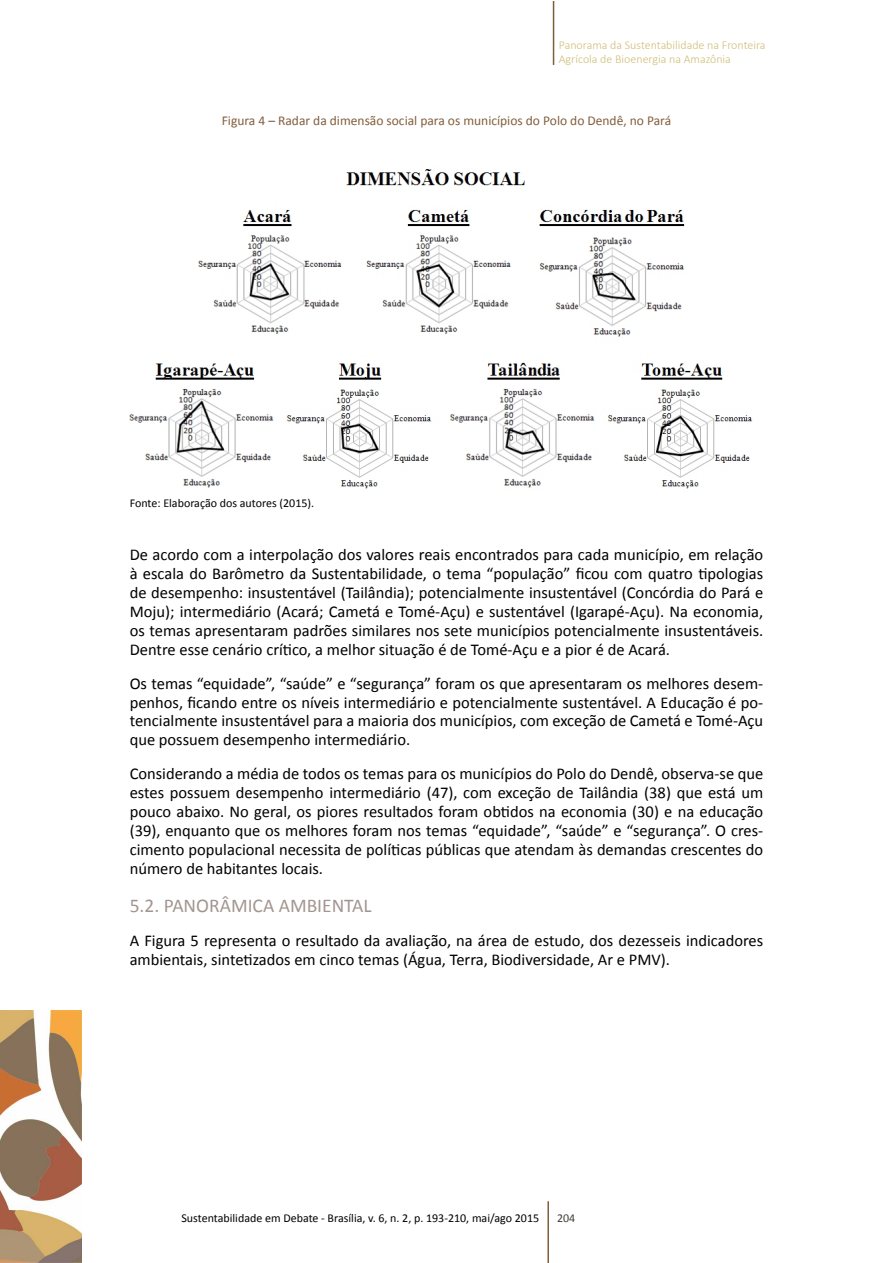
<style>
.page{position:relative;width:893px;height:1263px;background:#fff}
.page>*{position:absolute;margin:0;border:0;box-sizing:border-box;transform-origin:0 0}
.t1{font:19.5px "Calibri";color:#a39690}
.t2{font:16.5px/18.9px "Calibri";color:#000;text-align:justify}
.t3{font:13.5px "Calibri";color:#825d3c}
.t4{font:12px "Calibri";color:#000}
.t5{font:300 12px/14.4px "Calibri";color:#cfbe76}
.t6{font:12px "Calibri";color:#423f35}
</style>
<div class="page">
<hr style="left:553px;top:1px;width:1px;height:64px;background:#825d3c">
<img style="left:0;top:1010px;width:82px;height:253px">
<hr style="left:547px;top:1201px;width:2px;height:62px;background:#825d3c">
<img style="left:130px;top:169px;width:623px;height:320px">
<p class="t5" style="left:559px;top:38px;width:208px">Panorama da Sustentabilidade na Fronteira<br>Agrícola de Bioenergia na Amazônia</p>
<p class="t3" style="left:222px;top:112px;width:451px">Figura 4 – Radar da dimensão social para os municípios do Polo do Dendê, no Pará</p>
<p class="t4" style="left:130px;top:495px;width:186px">Fonte: Elaboração dos autores (2015).</p>
<p class="t2" style="left:130px;top:545px;width:635px">De acordo com a interpolação dos valores reais encontrados para cada município, em relação à escala do Barômetro da Sustentabilidade, o tema “população” ficou com quatro tipologias de desempenho: insustentável (Tailândia); potencialmente insustentável (Concórdia do Pará e Moju); intermediário (Acará; Cametá e Tomé-Açu) e sustentável (Igarapé-Açu). Na economia, os temas apresentaram padrões similares nos sete municípios potencialmente insustentáveis.<br>Dentre esse cenário crítico, a melhor situação é de Tomé-Açu e a pior é de Acará.</p>
<p class="t2" style="left:130px;top:673px;width:635px">Os temas “equidade”, “saúde” e “segurança” foram os que apresentaram os melhores desem&shy;penhos, ficando entre os níveis intermediário e potencialmente sustentável. A Educação é po&shy;tencialmente insustentável para a maioria dos municípios, com exceção de Cametá e Tomé-Açu que possuem desempenho intermediário.</p>
<p class="t2" style="left:130px;top:764px;width:635px">Considerando a média de todos os temas para os municípios do Polo do Dendê, observa-se que estes possuem desempenho intermediário (47), com exceção de Tailândia (38) que está um pouco abaixo. No geral, os piores resultados foram obtidos na economia (30) e na educação (39), enquanto que os melhores foram nos temas “equidade”, “saúde” e “segurança”. O cres&shy;cimento populacional necessita de políticas públicas que atendam às demandas crescentes do número de habitantes locais.</p>
<p class="t1" style="left:130px;top:893px;width:244px">5.2. PANORÂMICA AMBIENTAL</p>
<p class="t2" style="left:130px;top:930px;width:635px">A Figura 5 representa o resultado da avaliação, na área de estudo, dos dezesseis indicadores ambientais, sintetizados em cinco temas (Água, Terra, Biodiversidade, Ar e PMV).</p>
<p class="t4" style="left:181px;top:1210px;width:359px">Sustentabilidade em Debate - Brasília, v. 6, n. 2, p. 193-210, mai/ago 2015</p>
<p class="t6" style="left:557px;top:1210px;width:20px">204</p>
</div>
